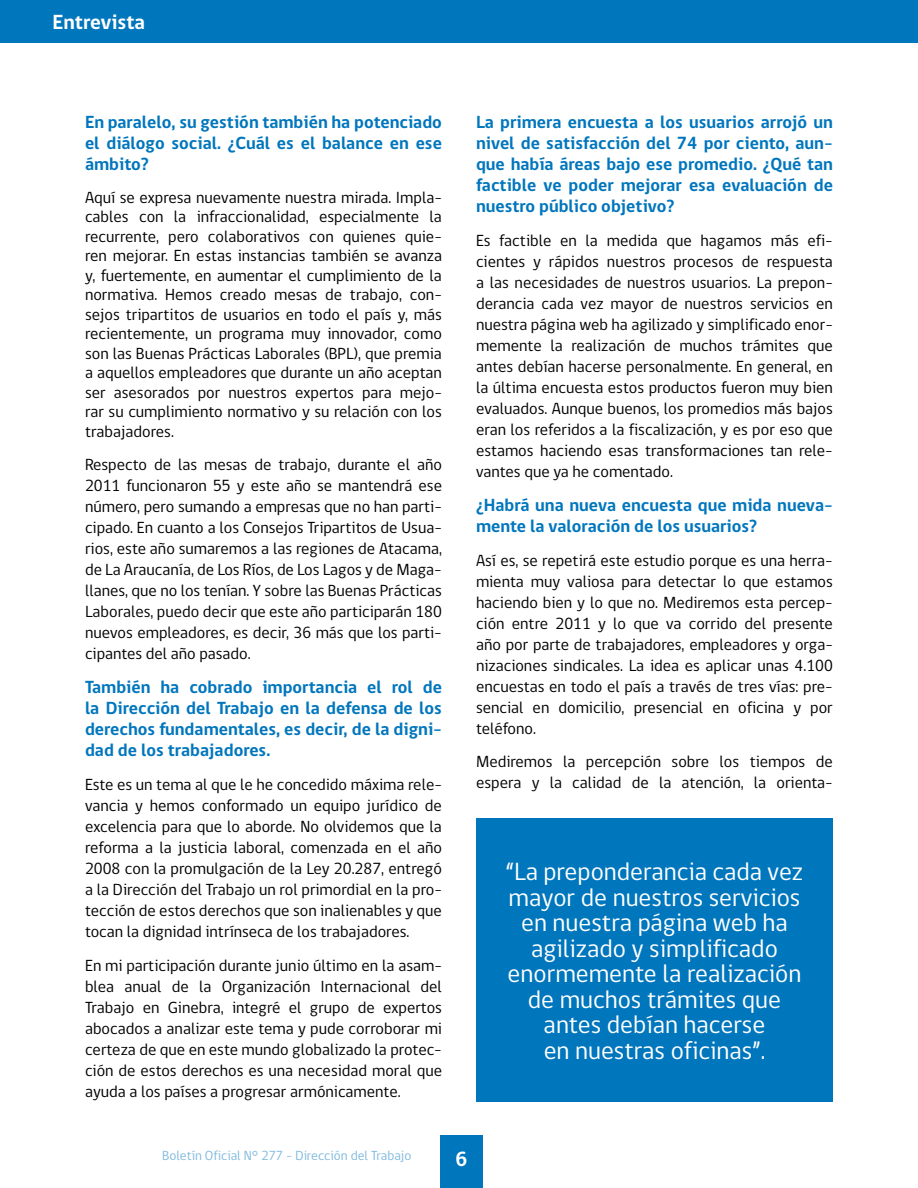
<style>
.page{position:relative;width:918px;height:1188px;background:#fff}
.page>*{position:absolute;margin:0;border:0;box-sizing:border-box;transform-origin:0 0}
.t1{font:25.5px/25.5px "gob CL";color:#fff;text-align:center}
.t2{font:700 21px "gob CL";color:#fff}
.t3{font:700 18px/21px "gob CL";color:#0076bd;text-align:justify}
.t4{font:16.5px/21px "gob CL";color:#000;text-align:justify}
.t5{font:13.5px "gob CL";color:#80bade}
</style>
<div class="page">
<div style="left:0;top:0;width:918px;height:43px;background:#0076bd"></div>
<div style="left:440px;top:1135px;width:42px;height:53px;background:#0076bd"></div>
<div style="left:476px;top:818px;width:357px;height:283px;background:#0076bd"></div>
<p class="t2" style="left:52px;top:8px;width:94px">Entrevista</p>
<p class="t3" style="left:85px;top:112px;width:358px">En paralelo, su gestión también ha potenciado el diálogo social. ¿Cuál es el balance en ese ámbito?</p>
<p class="t4" style="left:85px;top:188px;width:358px;line-height:19.5px">Aquí se expresa nuevamente nuestra mirada. Impla&shy;cables con la infraccionalidad, especialmente la recurrente, pero colaborativos con quienes quie&shy;ren mejorar. En estas instancias también se avanza y, fuertemente, en aumentar el cumplimiento de la normativa. Hemos creado mesas de trabajo, con&shy;sejos tripartitos de usuarios en todo el país y, más recientemente, un programa muy innovador, como son las Buenas Prácticas Laborales (BPL), que premia a aquellos empleadores que durante un año aceptan ser asesorados por nuestros expertos para mejo&shy;rar su cumplimiento normativo y su relación con los trabajadores.</p>
<p class="t4" style="left:85px;top:455px;width:358px">Respecto de las mesas de trabajo, durante el año 2011 funcionaron 55 y este año se mantendrá ese número, pero sumando a empresas que no han parti&shy;cipado. En cuanto a los Consejos Tripartitos de Usua&shy;rios, este año sumaremos a las regiones de Atacama, de La Araucanía, de Los Ríos, de Los Lagos y de Maga&shy;llanes, que no los tenían. Y sobre las Buenas Prácticas Laborales, puedo decir que este año participarán 180 nuevos empleadores, es decir, 36 más que los parti&shy;cipantes del año pasado.</p>
<p class="t3" style="left:85px;top:677px;width:358px">También ha cobrado importancia el rol de la Dirección del Trabajo en la defensa de los derechos fundamentales, es decir, de la digni&shy;dad de los trabajadores.</p>
<p class="t4" style="left:85px;top:774px;width:359px">Este es un tema al que le he concedido máxima rele&shy;vancia y hemos conformado un equipo jurídico de excelencia para que lo aborde. No olvidemos que la reforma a la justicia laboral, comenzada en el año 2008 con la promulgación de la Ley 20.287, entregó a la Dirección del Trabajo un rol primordial en la pro&shy;tección de estos derechos que son inalienables y que tocan la dignidad intrínseca de los trabajadores.</p>
<p class="t4" style="left:85px;top:955px;width:359px">En mi participación durante junio último en la asam&shy;blea anual de la Organización Internacional del Trabajo en Ginebra, integré el grupo de expertos abocados a analizar este tema y pude corroborar mi certeza de que en este mundo globalizado la protec&shy;ción de estos derechos es una necesidad moral que ayuda a los países a progresar armónicamente.</p>
<p class="t3" style="left:476px;top:112px;width:358px">La primera encuesta a los usuarios arrojó un nivel de satisfacción del 74 por ciento, aun&shy;que había áreas bajo ese promedio. ¿Qué tan factible ve poder mejorar esa evaluación de nuestro público objetivo?</p>
<p class="t4" style="left:476px;top:230px;width:358px">Es factible en la medida que hagamos más efi&shy;cientes y rápidos nuestros procesos de respuesta a las necesidades de nuestros usuarios. La prepon&shy;derancia cada vez mayor de nuestros servicios en nuestra página web ha agilizado y simplificado enor&shy;memente la realización de muchos trámites que antes debían hacerse personalmente. En general, en la última encuesta estos productos fueron muy bien evaluados. Aunque buenos, los promedios más bajos eran los referidos a la fiscalización, y es por eso que estamos haciendo esas transformaciones tan rele&shy;vantes que ya he comentado.</p>
<p class="t3" style="left:476px;top:495px;width:358px">¿Habrá una nueva encuesta que mida nueva&shy;mente la valoración de los usuarios?</p>
<p class="t4" style="left:476px;top:550px;width:358px">Así es, se repetirá este estudio porque es una herra&shy;mienta muy valiosa para detectar lo que estamos haciendo bien y lo que no. Mediremos esta percep&shy;ción entre 2011 y lo que va corrido del presente año por parte de trabajadores, empleadores y orga&shy;nizaciones sindicales. La idea es aplicar unas 4.100 encuestas en todo el país a través de tres vías: pre&shy;sencial en domicilio, presencial en oficina y por teléfono.</p>
<p class="t4" style="left:476px;top:752px;width:358px">Mediremos la percepción sobre los tiempos de espera y la calidad de la atención, la orienta-</p>
<h1 class="t1" style="left:506px;top:859px;width:299px">“La preponderancia cada vez mayor de nuestros servicios en nuestra página web ha agilizado y simplificado enormemente la realización de muchos trámites que antes debían hacerse<br>en nuestras oficinas”.</h1>
<p class="t5" style="left:162px;top:1146px;width:251px">Boletín Oficial N° 277 - Dirección del Trabajo</p>
<p class="t2" style="left:455px;top:1145px;width:14px">6</p>
</div>
